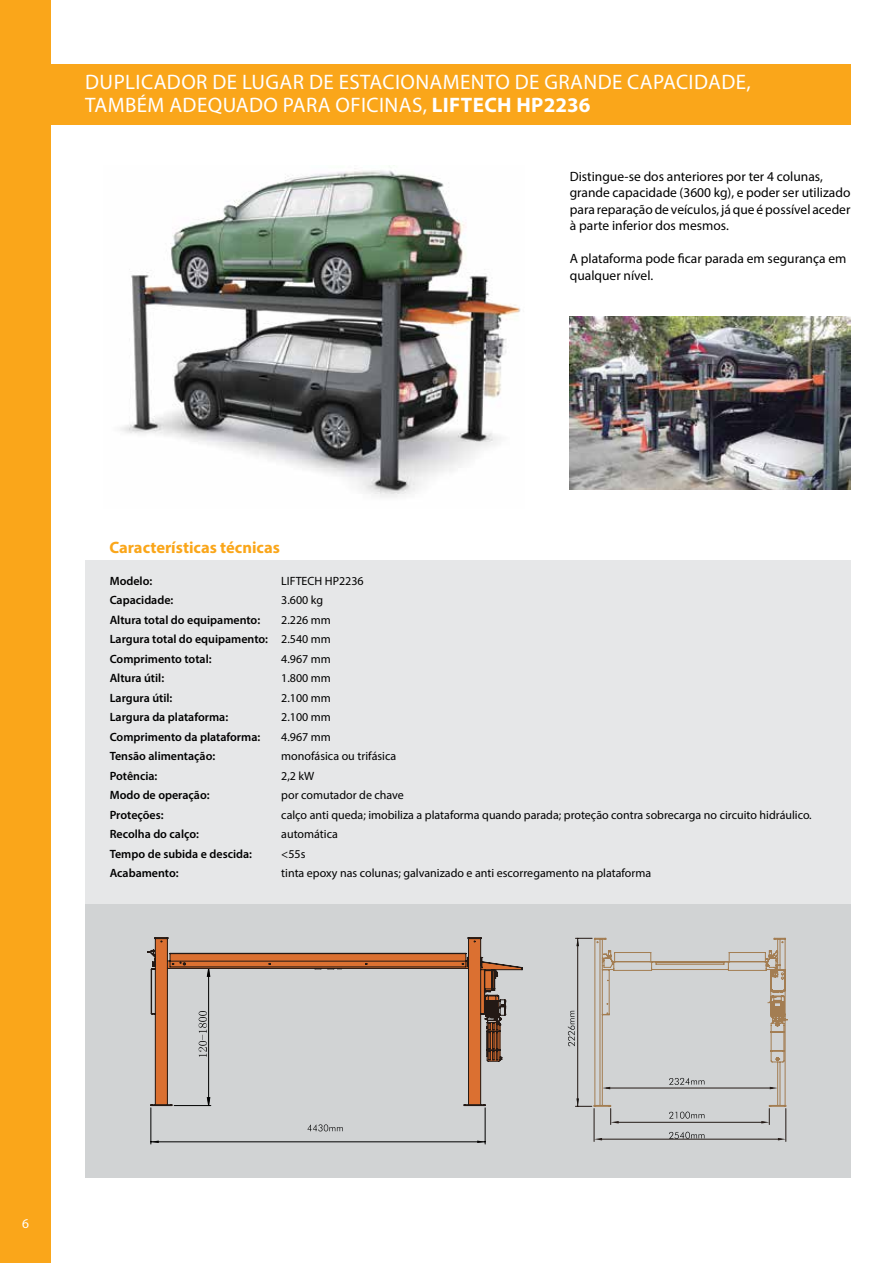
<style>
.page{position:relative;width:893px;height:1263px;background:#fff}
.page>*{position:absolute;margin:0;border:0;box-sizing:border-box;transform-origin:0 0}
.t1{font:21px/22.5px "Myriad Pro";letter-spacing:.02em;color:#fff}
.t2{font:700 16.5px "Myriad Pro";color:#faa61a}
.t3{font:13.5px/16.5px "Myriad Pro";color:#000}
.t4{font:13.5px "Myriad Pro";color:#fff}
.t5{font:12px/19.5px "Myriad Pro";color:#000}
.t6{font:600 12px/19.5px "Myriad Pro";color:#000}
.s1{font-weight:700}
</style>
<div class="page">
<div style="left:0;top:0;width:51px;height:1263px;background:#faa61a"></div>
<div style="left:49px;top:64px;width:801px;height:60px;background:#faa61a"></div>
<img style="left:120px;top:165px;width:401px;height:332px">
<div style="left:85px;top:561px;width:765px;height:543px;background:#e6e7e8"></div>
<div style="left:85px;top:904px;width:765px;height:274px;background:#d1d3d4"></div>
<img style="left:570px;top:316px;width:280px;height:173px">
<hr style="left:151px;top:1141px;width:334px;height:1px;background:#000">
<hr style="left:151px;top:1108px;width:1px;height:36px;background:#000">
<hr style="left:485px;top:1108px;width:1px;height:36px;background:#000">
<svg style="left:151px;top:1140px;width:8px;height:3px"></svg>
<svg style="left:477px;top:1140px;width:8px;height:3px"></svg>
<svg style="left:147px;top:937px;width:375px;height:169px"></svg>
<svg style="left:307px;top:1124px;width:36px;height:7px"></svg>
<svg style="left:778px;top:1138px;width:8px;height:2px"></svg>
<svg style="left:595px;top:1138px;width:7px;height:2px"></svg>
<hr style="left:600px;top:1139px;width:181px;height:1px;background:#231915">
<hr style="left:786px;top:1108px;width:1px;height:33px;background:#231915">
<hr style="left:594px;top:1108px;width:1px;height:33px;background:#231915">
<svg style="left:568px;top:938px;width:220px;height:186px"></svg>
<svg style="left:669px;top:1132px;width:35px;height:7px"></svg>
<h1 class="t1" style="left:85px;top:70px;width:667px">DUPLICADOR DE LUGAR DE ESTACIONAMENTO DE GRANDE CAPACIDADE,<br>TAMBÉM ADEQUADO PARA OFICINAS, <span class="s1">LIFTECH HP2236</span></h1>
<p class="t3" style="left:570px;top:168px;width:282px">Distingue-se dos anteriores por ter 4 colunas, grande capacidade (3600 kg), e poder ser utilizado para reparação de veículos, já que é possível aceder à parte inferior dos mesmos.</p>
<p class="t3" style="left:570px;top:250px;width:278px">A plataforma pode ficar parada em segurança em qualquer nível.</p>
<h2 class="t2" style="left:109px;top:536px;width:172px">Características técnicas</h2>
<p class="t6" style="left:110px;top:570px;width:160px">Modelo:<br>Capacidade:<br>Altura total do equipamento:<br>Largura total do equipamento:<br>Comprimento total:<br>Altura útil:<br>Largura útil:<br>Largura da plataforma:<br>Comprimento da plataforma:<br>Tensão alimentação:<br>Potência:<br>Modo de operação:<br>Proteções:<br>Recolha do calço:<br>Tempo de subida e descida:<br>Acabamento:</p>
<p class="t5" style="left:281px;top:571px;width:532px">LIFTECH HP2236<br>3.600 kg<br>2.226 mm<br>2.540 mm<br>4.967 mm<br>1.800 mm<br>2.100 mm<br>2.100 mm<br>4.967 mm<br>monofásica ou trifásica<br>2,2 kW<br>por comutador de chave<br>calço anti queda; imobiliza a plataforma quando parada; proteção contra sobrecarga no circuito hidráulico. automática<br>&lt;55s<br>tinta epoxy nas colunas; galvanizado e anti escorregamento na plataforma</p>
<p class="t4" style="left:22px;top:1215px;width:8px">6</p>
</div>
